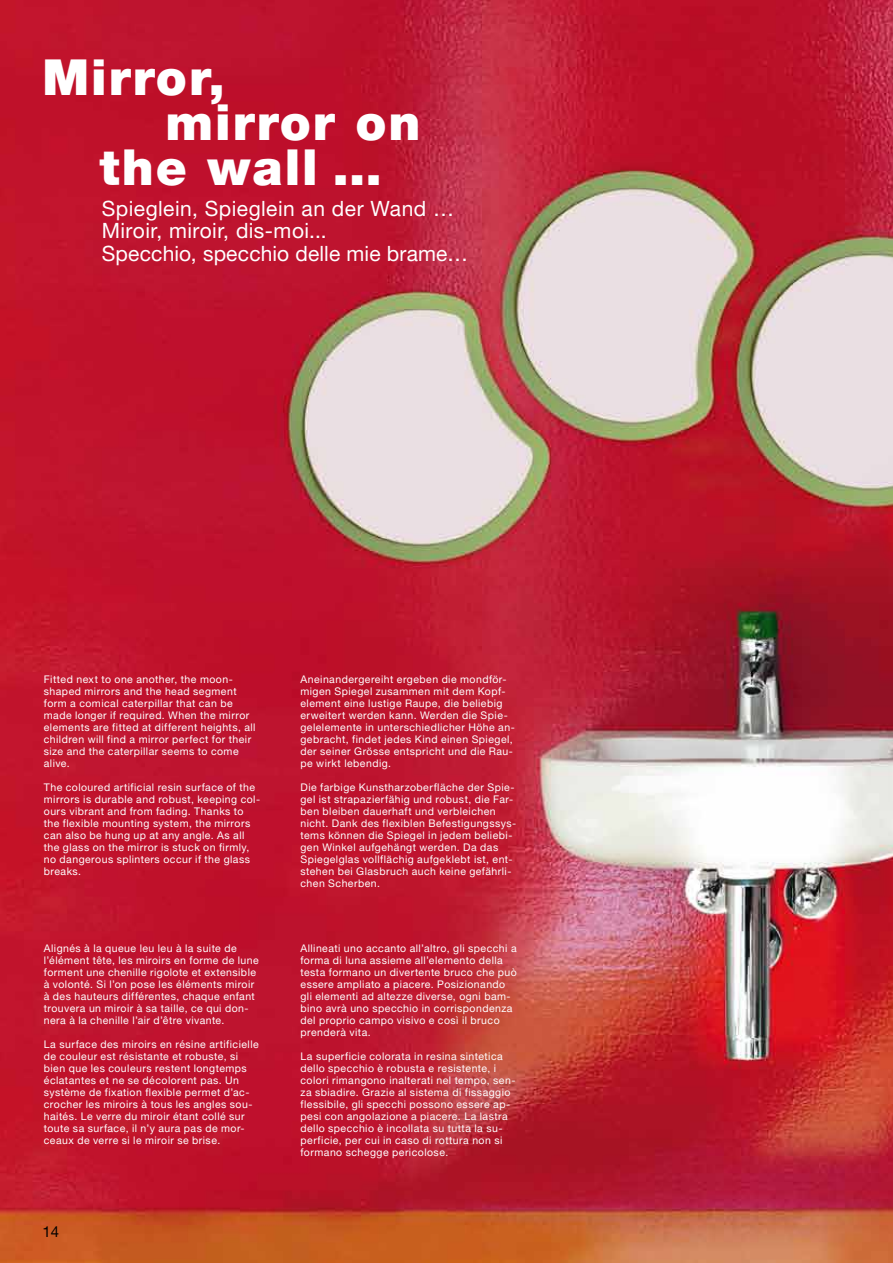
<style>
.page{position:relative;width:893px;height:1263px;background:#fff}
.page>*{position:absolute;margin:0;border:0;box-sizing:border-box;transform-origin:0 0}
.t1{font:900 49.5px "Helvetica Neue";letter-spacing:.04em;color:#fff}
.t2{font:21px/22.5px "Helvetica Neue";letter-spacing:.02em;color:#fff}
.t3{font:15px "Helvetica Neue";color:#000}
.t4{font:10.5px/12px "Helvetica Neue";letter-spacing:.045em;color:#fff}
</style>
<div class="page">
<img style="left:0;top:0;width:893px;height:1263px">
<h1 class="t1" style="left:43px;top:48px;width:184px">Mirror,</h1>
<h1 class="t1" style="left:166px;top:93px;width:257px">mirror on</h1>
<h1 class="t1" style="left:100px;top:138px;width:284px">the wall …</h1>
<h2 class="t2" style="left:102px;top:196px;width:368px">Spieglein, Spieglein an der Wand …<br>Miroir, miroir, dis-moi...<br>Specchio, specchio delle mie brame…</h2>
<p class="t4" style="left:44px;top:673px;width:213px">Fitted next to one another, the moon&shy;shaped mirrors and the head segment form a comical caterpillar that can be made longer if required. When the mirror elements are fitted at different heights, all children will find a mirror perfect for their size and the caterpillar seems to come alive.</p>
<p class="t4" style="left:44px;top:781px;width:218px">The coloured artificial resin surface of the mirrors is durable and robust, keeping col&shy;ours vibrant and from fading. Thanks to the flexible mounting system, the mirrors can also be hung up at any angle. As all the glass on the mirror is stuck on firmly, no dangerous splinters occur if the glass breaks.</p>
<p class="t4" style="left:44px;top:942px;width:216px">Alignés à la queue leu leu à la suite de l’élément tête, les miroirs en forme de lune forment une chenille rigolote et extensible à volonté. Si l’on pose les éléments miroir à des hauteurs différentes, chaque enfant trouvera un miroir à sa taille, ce qui don&shy;nera à la chenille l’air d’être vivante.</p>
<p class="t4" style="left:44px;top:1038px;width:216px">La surface des miroirs en résine artificielle de couleur est résistante et robuste, si bien que les couleurs restent longtemps éclatantes et ne se décolorent pas. Un système de fixation flexible permet d’ac&shy;crocher les miroirs à tous les angles sou&shy;haités. Le verre du miroir étant collé sur toute sa surface, il n’y aura pas de mor&shy;ceaux de verre si le miroir se brise.</p>
<h3 class="t3" style="left:43px;top:1223px;width:18px">14</h3>
<p class="t4" style="left:300px;top:673px;width:216px">Aneinandergereiht ergeben die mondför&shy;migen Spiegel zusammen mit dem Kopf&shy;element eine lustige Raupe, die beliebig erweitert werden kann. Werden die Spie&shy;gelelemente in unterschiedlicher Höhe an&shy;gebracht, findet jedes Kind einen Spiegel, der seiner Grösse entspricht und die Rau&shy;pe wirkt lebendig.</p>
<p class="t4" style="left:300px;top:781px;width:217px">Die farbige Kunstharzoberfläche der Spie&shy;gel ist strapazierfähig und robust, die Far&shy;ben bleiben dauerhaft und verbleichen nicht. Dank des flexiblen Befestigungssys&shy;tems können die Spiegel in jedem beliebi&shy;gen Winkel aufgehängt werden. Da das Spiegelglas vollflächig aufgeklebt ist, ent&shy;stehen bei Glasbruch auch keine gefährli&shy;chen Scherben.</p>
<p class="t4" style="left:300px;top:942px;width:218px">Allineati uno accanto all’altro, gli specchi a forma di luna assieme all’elemento della testa formano un divertente bruco che può essere ampliato a piacere. Posizionando gli elementi ad altezze diverse, ogni bam&shy;bino avrà uno specchio in corrispondenza del proprio campo visivo e così il bruco prenderà vita.</p>
<p class="t4" style="left:300px;top:1050px;width:216px">La superficie colorata in resina sintetica dello specchio è robusta e resistente, i colori rimangono inalterati nel tempo, sen&shy;za sbiadire. Grazie al sistema di fissaggio flessibile, gli specchi possono essere ap&shy;pesi con angolazione a piacere. La lastra dello specchio è incollata su tutta la su&shy;perficie, per cui in caso di rottura non si formano schegge pericolose.</p>
</div>
